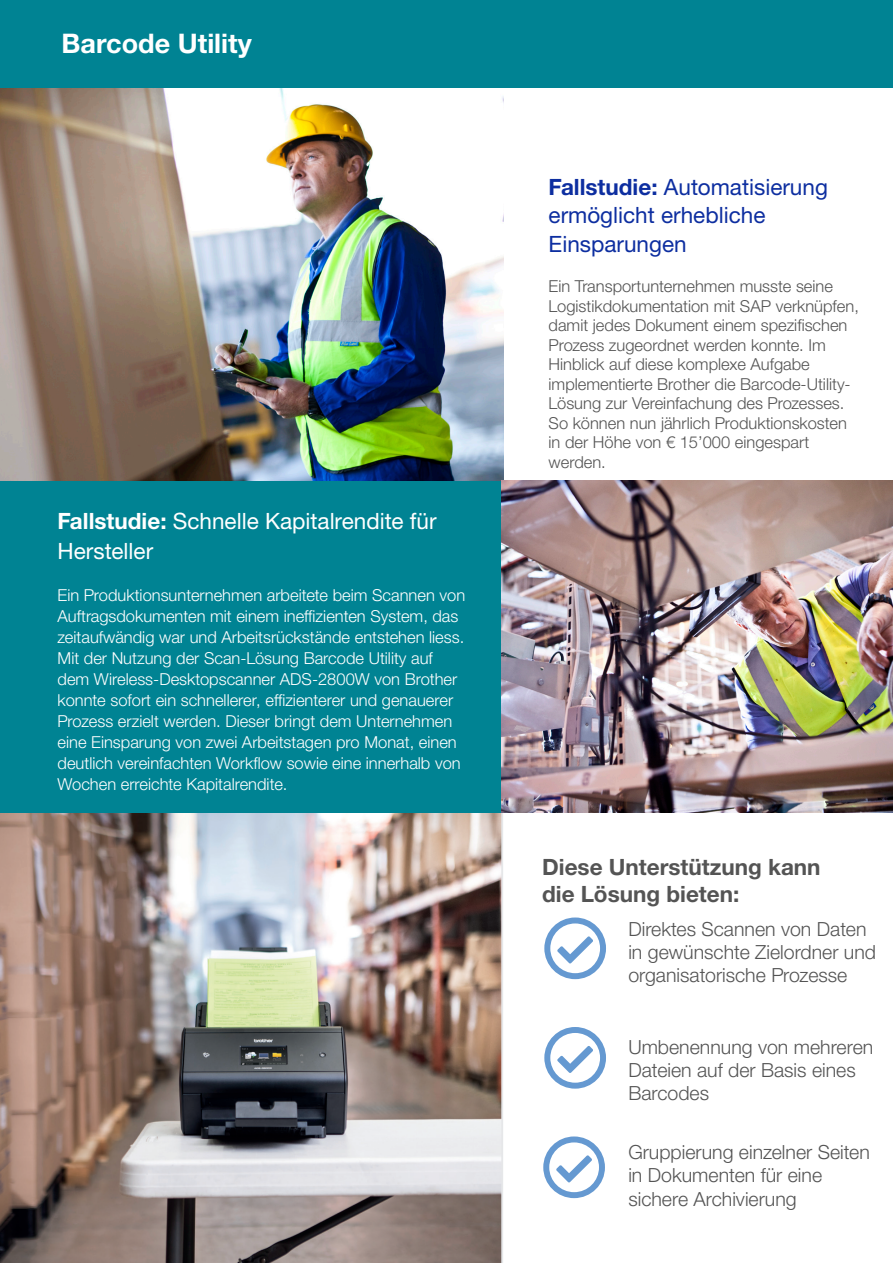
<style>
.page{position:relative;width:893px;height:1263px;background:#fff}
.page>*{position:absolute;margin:0;border:0;box-sizing:border-box;transform-origin:0 0}
.t1{font:700 27px "Helvetica Neue LTW1 G";color:#fff}
.t2{font:22.5px/28.5px "Helvetica Neue LTW1 G";color:#0d2ea0}
.t3{font:22.5px/30px "Helvetica Neue LTW1 G";color:#fff}
.t4{font:700 22.5px/27px "Helvetica Neue LTW1 G";color:#545454}
.t5{font:300 19.5px/23.4px "Helvetica Neue LTW1 G";color:#545454}
.t6{font:300 16.5px/21px "Helvetica Neue LTW1 G";color:#fff}
.t7{font:300 16.5px/19.5px "Helvetica Neue LTW1 G";color:#545454}
.s1{font-weight:700}
</style>
<div class="page">
<img style="left:0;top:813px;width:503px;height:450px">
<img style="left:0;top:88px;width:503px;height:393px">
<div style="left:0;top:0;width:892px;height:88px;background:#008393"></div>
<div style="left:0;top:481px;width:569px;height:332px;background:#008393"></div>
<img style="left:502px;top:481px;width:390px;height:332px">
<svg style="left:544px;top:918px;width:62px;height:61px"></svg>
<svg style="left:544px;top:1027px;width:62px;height:62px"></svg>
<svg style="left:543px;top:1136px;width:62px;height:62px"></svg>
<p class="t1" style="left:61px;top:27px;width:192px">Barcode Utility</p>
<p class="t3" style="left:58px;top:505px;width:380px"><span class="s1">Fallstudie:</span> Schnelle Kapitalrendite für<br>Hersteller</p>
<p class="t6" style="left:58px;top:584px;width:409px">Ein Produktionsunternehmen arbeitete beim Scannen von<br>Auftragsdokumenten mit einem ineffizienten System, das zeitaufwändig war und Arbeitsrückstände entstehen liess.</p>
<p class="t6" style="left:58px;top:647px;width:404px">Mit der Nutzung der Scan-Lösung Barcode Utility auf dem Wireless-Desktopscanner ADS-2800W von Brother konnte sofort ein schnellerer, effizienterer und genauerer Prozess erzielt werden. Dieser bringt dem Unternehmen eine Einsparung von zwei Arbeitstagen pro Monat, einen deutlich vereinfachten Workflow sowie eine innerhalb von Wochen erreichte Kapitalrendite.</p>
<p class="t2" style="left:548px;top:172px;width:281px"><span class="s1">Fallstudie:</span> Automatisierung ermöglicht erhebliche<br>Einsparungen</p>
<p class="t7" style="left:548px;top:277px;width:312px">Ein Transportunternehmen musste seine Logistikdokumentation mit SAP verknüpfen, damit jedes Dokument einem spezifischen Prozess zugeordnet werden konnte. Im Hinblick auf diese komplexe Aufgabe implementierte Brother die Barcode-Utility-Lösung zur Vereinfachung des Prozesses.<br>So können nun jährlich Produktionskosten in der Höhe von € 15’000 eingespart werden.</p>
<p class="t4" style="left:542px;top:854px;width:280px">Diese Unterstützung kann die Lösung bieten:</p>
<p class="t5" style="left:628px;top:917px;width:249px">Direktes Scannen von Daten in gewünschte Zielordner und organisatorische Prozesse</p>
<p class="t5" style="left:628px;top:1035px;width:246px">Umbenennung von mehreren<br>Dateien auf der Basis eines<br>Barcodes</p>
<p class="t5" style="left:628px;top:1140px;width:243px">Gruppierung einzelner Seiten in Dokumenten für eine sichere Archivierung</p>
</div>
